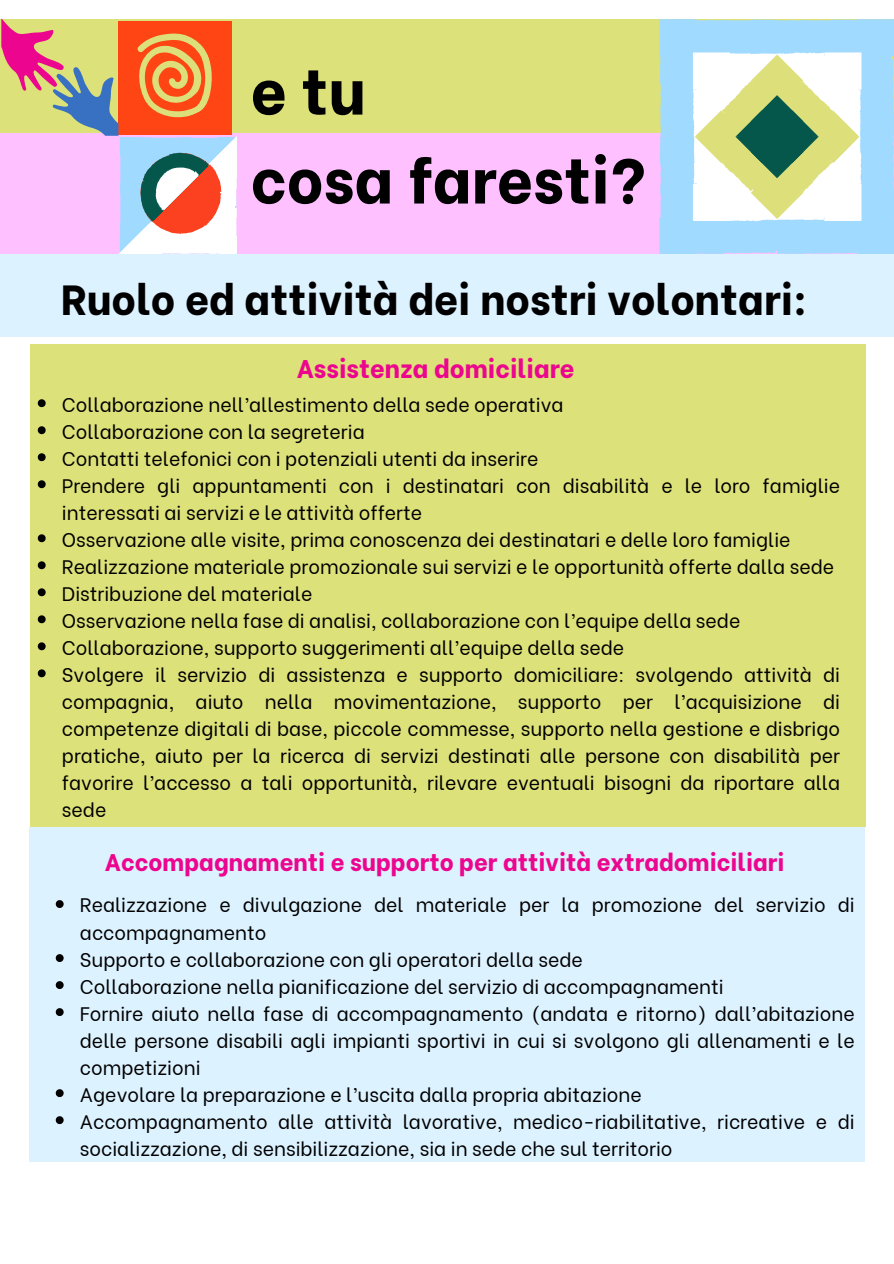
<style>
.page{position:relative;width:894px;height:1264px;background:#fff}
.page>*{position:absolute;margin:0;border:0;box-sizing:border-box;transform-origin:0 0}
.t1{font:800 63px "Be Vietnam";color:#000}
.t2{font:800 42px "Be Vietnam";color:#000}
.t3{font:800 25.5px "Be Vietnam";color:#ec058e}
.t4{font:800 24px "Be Vietnam";color:#ec058e}
.t5{font:19.5px/27px "Be Vietnam";color:#000}
</style>
<div class="page">
<div style="left:0;top:19px;width:893px;height:235px;background:#ffc0ff"></div>
<div style="left:0;top:19px;width:893px;height:114px;background:#dde179"></div>
<svg style="left:659px;top:19px;width:234px;height:235px;background:#bfdcd7"></svg>
<svg style="left:1px;top:19px;width:236px;height:235px"></svg>
<div style="left:0;top:254px;width:893px;height:83px;background:#ddf2ff"></div>
<div style="left:30px;top:344px;width:835px;height:483px;background:#dde179"></div>
<svg style="left:38px;top:399px;width:8px;height:8px"></svg>
<svg style="left:38px;top:426px;width:8px;height:8px"></svg>
<svg style="left:38px;top:453px;width:8px;height:8px"></svg>
<svg style="left:38px;top:480px;width:8px;height:8px"></svg>
<svg style="left:38px;top:534px;width:8px;height:8px"></svg>
<svg style="left:38px;top:561px;width:8px;height:8px"></svg>
<svg style="left:38px;top:588px;width:8px;height:8px"></svg>
<svg style="left:38px;top:615px;width:8px;height:8px"></svg>
<svg style="left:38px;top:642px;width:8px;height:8px"></svg>
<svg style="left:38px;top:669px;width:8px;height:8px"></svg>
<div style="left:29px;top:827px;width:835px;height:334px;background:#ddf2ff"></div>
<svg style="left:56px;top:900px;width:8px;height:8px"></svg>
<svg style="left:56px;top:954px;width:8px;height:8px"></svg>
<svg style="left:56px;top:981px;width:8px;height:8px"></svg>
<svg style="left:56px;top:1008px;width:8px;height:8px"></svg>
<svg style="left:56px;top:1089px;width:8px;height:8px"></svg>
<svg style="left:56px;top:1116px;width:8px;height:8px"></svg>
<h1 class="t1" style="left:250px;top:39px;width:116px">e tu</h1>
<h1 class="t1" style="left:250px;top:128px;width:397px">cosa faresti?</h1>
<h2 class="t2" style="left:61px;top:265px;width:747px">Ruolo ed attività dei nostri volontari:</h2>
<h3 class="t3" style="left:297px;top:347px;width:279px">Assistenza domiciliare</h3>
<p class="t5" style="left:62px;top:389px;width:779px">Collaborazione nell’allestimento della sede operativa<br>Collaborazione con la segreteria<br>Contatti telefonici con i potenziali utenti da inserire<br>Prendere gli appuntamenti con i destinatari con disabilità e le loro famiglie interessati ai servizi e le attività offerte<br>Osservazione alle visite, prima conoscenza dei destinatari e delle loro famiglie Realizzazione materiale promozionale sui servizi e le opportunità offerte dalla sede Distribuzione del materiale<br>Osservazione nella fase di analisi, collaborazione con l’equipe della sede Collaborazione, supporto suggerimenti all’equipe della sede<br>Svolgere il servizio di assistenza e supporto domiciliare: svolgendo attività di compagnia, aiuto nella movimentazione, supporto per l’acquisizione di competenze digitali di base, piccole commesse, supporto nella gestione e disbrigo pratiche, aiuto per la ricerca di servizi destinati alle persone con disabilità per favorire l’accesso a tali opportunità, rilevare eventuali bisogni da riportare alla sede</p>
<p class="t4" style="left:105px;top:842px;width:681px">Accompagnamenti e supporto per attività extradomiciliari</p>
<p class="t5" style="left:80px;top:889px;width:776px">Realizzazione e divulgazione del materiale per la promozione del servizio di accompagnamento<br>Supporto e collaborazione con gli operatori della sede<br>Collaborazione nella pianificazione del servizio di accompagnamenti<br>Fornire aiuto nella fase di accompagnamento (andata e ritorno) dall’abitazione delle persone disabili agli impianti sportivi in cui si svolgono gli allenamenti e le competizioni<br>Agevolare la preparazione e l’uscita dalla propria abitazione<br>Accompagnamento alle attività lavorative, medico-riabilitative, ricreative e di socializzazione, di sensibilizzazione, sia in sede che sul territorio</p>
</div>
